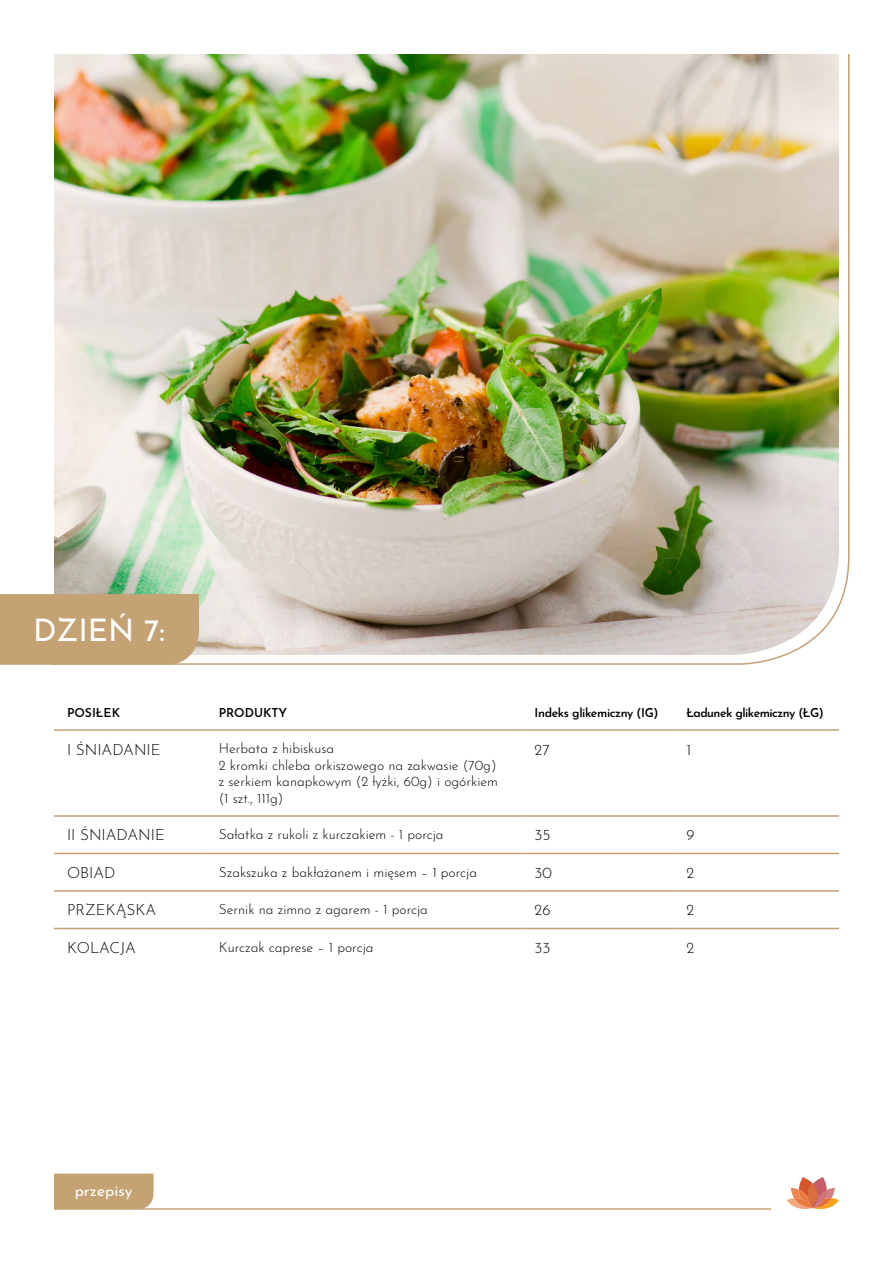
<style>
.page{position:relative;width:893px;height:1263px;background:#fff}
.page>*{position:absolute;margin:0;border:0;box-sizing:border-box;transform-origin:0 0}
.t1{font:31.2px "Josefin Sans";color:#fff}
.t2{font:15.6px "Josefin Sans";color:#fff}
.t3{font:300 15.3px "Josefin Sans";color:#000}
.t4{font:300 13.8px/16.5px "Josefin Sans";color:#000}
.t5{font:600 12.3px "Josefin Sans";letter-spacing:-.03em;color:#000}
.t6{font:600 12.3px "Josefin Sans";color:#000}
</style>
<div class="page">
<svg style="left:787px;top:1177px;width:52px;height:32px"></svg>
<hr style="left:54px;top:1208px;width:717px;height:2px;background:#c4a274">
<div style="left:54px;top:1173px;width:99px;height:36px;background:#c4a274"></div>
<img style="left:54px;top:54px;width:796px;height:611px">
<div style="left:0;top:594px;width:199px;height:71px;background:#c4a274"></div>
<hr style="left:54px;top:729px;width:152px;height:2px;background:#c4a274">
<hr style="left:206px;top:729px;width:316px;height:2px;background:#c4a274">
<hr style="left:522px;top:729px;width:151px;height:2px;background:#c4a274">
<hr style="left:673px;top:729px;width:166px;height:2px;background:#c4a274">
<hr style="left:54px;top:815px;width:152px;height:2px;background:#c4a274">
<hr style="left:206px;top:815px;width:316px;height:2px;background:#c4a274">
<hr style="left:522px;top:815px;width:151px;height:2px;background:#c4a274">
<hr style="left:673px;top:815px;width:166px;height:2px;background:#c4a274">
<hr style="left:54px;top:853px;width:152px;height:1px;background:#c4a274">
<hr style="left:206px;top:853px;width:316px;height:1px;background:#c4a274">
<hr style="left:522px;top:853px;width:151px;height:1px;background:#c4a274">
<hr style="left:673px;top:853px;width:166px;height:1px;background:#c4a274">
<hr style="left:54px;top:890px;width:152px;height:2px;background:#c4a274">
<hr style="left:206px;top:890px;width:316px;height:2px;background:#c4a274">
<hr style="left:522px;top:890px;width:151px;height:2px;background:#c4a274">
<hr style="left:673px;top:890px;width:166px;height:2px;background:#c4a274">
<hr style="left:54px;top:928px;width:152px;height:1px;background:#c4a274">
<hr style="left:206px;top:928px;width:316px;height:1px;background:#c4a274">
<hr style="left:522px;top:928px;width:151px;height:1px;background:#c4a274">
<hr style="left:673px;top:928px;width:166px;height:1px;background:#c4a274">
<h1 class="t1" style="left:33px;top:604px;width:133px">DZIEŃ 7:</h1>
<p class="t6" style="left:67px;top:702px;width:55px">POSIŁEK</p>
<p class="t6" style="left:219px;top:702px;width:70px">PRODUKTY</p>
<p class="t5" style="left:535px;top:702px;width:126px">Indeks glikemiczny (IG)</p>
<p class="t5" style="left:686px;top:702px;width:139px">Ładunek glikemiczny (ŁG)</p>
<p class="t3" style="left:67px;top:737px;width:95px">I ŚNIADANIE</p>
<p class="t4" style="left:219px;top:739px;width:281px">Herbata z hibiskusa<br>2 kromki chleba orkiszowego na zakwasie (70g) z serkiem kanapkowym (2 łyżki, 60g) i ogórkiem (1 szt., 111g)</p>
<p class="t3" style="left:535px;top:737px;width:17px">27</p>
<p class="t3" style="left:686px;top:737px;width:6px">1</p>
<p class="t3" style="left:67px;top:823px;width:99px">II ŚNIADANIE</p>
<p class="t4" style="left:219px;top:825px;width:226px">Sałatka z rukoli z kurczakiem - 1 porcja</p>
<p class="t3" style="left:535px;top:823px;width:18px">35</p>
<p class="t3" style="left:686px;top:823px;width:10px">9</p>
<p class="t3" style="left:67px;top:861px;width:50px">OBIAD</p>
<p class="t4" style="left:219px;top:862px;width:260px">Szakszuka z bakłażanem i mięsem – 1 porcja</p>
<p class="t3" style="left:535px;top:861px;width:19px">30</p>
<p class="t3" style="left:686px;top:861px;width:9px">2</p>
<p class="t3" style="left:67px;top:898px;width:91px">PRZEKĄSKA</p>
<p class="t4" style="left:219px;top:900px;width:211px">Sernik na zimno z agarem - 1 porcja</p>
<p class="t3" style="left:535px;top:898px;width:17px">26</p>
<p class="t3" style="left:686px;top:898px;width:9px">2</p>
<p class="t3" style="left:67px;top:936px;width:69px">KOLACJA</p>
<p class="t4" style="left:219px;top:937px;width:156px">Kurczak caprese – 1 porcja</p>
<p class="t3" style="left:535px;top:936px;width:17px">33</p>
<p class="t3" style="left:686px;top:936px;width:9px">2</p>
<p class="t2" style="left:75px;top:1177px;width:59px">przepisy</p>
</div>
